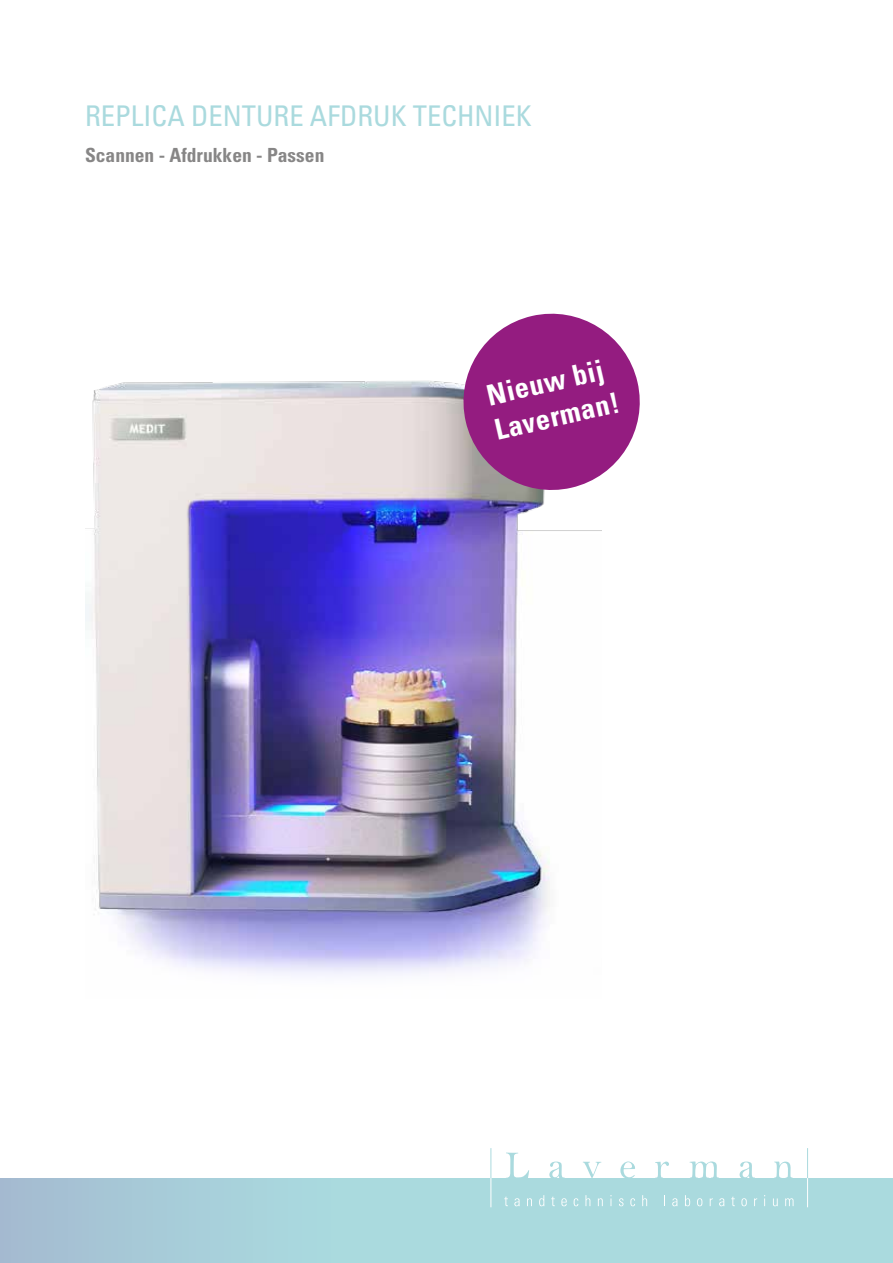
<style>
.page{position:relative;width:893px;height:1263px;background:#fff}
.page>*{position:absolute;margin:0;border:0;box-sizing:border-box;transform-origin:0 0}
.t1{font:700 condensed 28.65px/35.2px "Univers LT";color:#fff}
.t2{font:condensed 28.5px "Univers LT";color:#aadade}
.t3{font:700 condensed 19.5px "Univers LT";color:#878686}
</style>
<div class="page">
<div style="left:0;top:1178px;width:893px;height:85px;background:linear-gradient(to right,#a6c8d6,#ace1e1)"></div>
<img style="left:85px;top:380px;width:517px;height:595px">
<svg style="left:455px;top:313px;width:185px;height:186px"></svg>
<hr style="left:491px;top:1132px;width:1px;height:75px;background:#fff">
<hr style="left:807px;top:1132px;width:1px;height:75px;background:#fff">
<svg style="left:506px;top:1152px;width:23px;height:26px"></svg>
<svg style="left:549px;top:1161px;width:16px;height:17px"></svg>
<svg style="left:583px;top:1162px;width:18px;height:16px"></svg>
<svg style="left:620px;top:1161px;width:15px;height:18px"></svg>
<svg style="left:655px;top:1161px;width:14px;height:17px"></svg>
<svg style="left:690px;top:1161px;width:29px;height:17px"></svg>
<svg style="left:740px;top:1161px;width:15px;height:17px"></svg>
<svg style="left:774px;top:1161px;width:19px;height:17px"></svg>
<hr style="left:491px;top:1148px;width:1px;height:30px;background:#aadade">
<hr style="left:807px;top:1148px;width:1px;height:30px;background:#aadade">
<svg style="left:504px;top:1196px;width:4px;height:10px"></svg>
<svg style="left:514px;top:1198px;width:6px;height:8px"></svg>
<svg style="left:527px;top:1198px;width:5px;height:8px"></svg>
<svg style="left:539px;top:1195px;width:5px;height:11px"></svg>
<svg style="left:551px;top:1196px;width:4px;height:10px"></svg>
<svg style="left:561px;top:1198px;width:6px;height:8px"></svg>
<svg style="left:574px;top:1198px;width:4px;height:8px"></svg>
<svg style="left:585px;top:1195px;width:5px;height:11px"></svg>
<svg style="left:598px;top:1198px;width:5px;height:8px"></svg>
<svg style="left:610px;top:1195px;width:2px;height:11px"></svg>
<svg style="left:619px;top:1198px;width:4px;height:8px"></svg>
<svg style="left:630px;top:1198px;width:5px;height:8px"></svg>
<svg style="left:642px;top:1195px;width:5px;height:11px"></svg>
<svg style="left:672px;top:1198px;width:5px;height:8px"></svg>
<svg style="left:685px;top:1195px;width:5px;height:11px"></svg>
<svg style="left:697px;top:1198px;width:5px;height:8px"></svg>
<svg style="left:710px;top:1198px;width:3px;height:8px"></svg>
<svg style="left:719px;top:1198px;width:5px;height:8px"></svg>
<svg style="left:731px;top:1196px;width:4px;height:10px"></svg>
<svg style="left:741px;top:1198px;width:6px;height:8px"></svg>
<svg style="left:754px;top:1198px;width:3px;height:8px"></svg>
<svg style="left:773px;top:1198px;width:5px;height:8px"></svg>
<svg style="left:785px;top:1198px;width:8px;height:8px"></svg>
<p class="t2" style="left:85px;top:98px;width:448px">REPLICA DENTURE AFDRUK TECHNIEK</p>
<p class="t3" style="left:85px;top:143px;width:241px">Scannen - Afdrukken - Passen</p>
<p class="t1" style="left:483px;top:378px;width:129px;rotate:-13deg">Nieuw bij<br>Laverman!</p>
</div>
